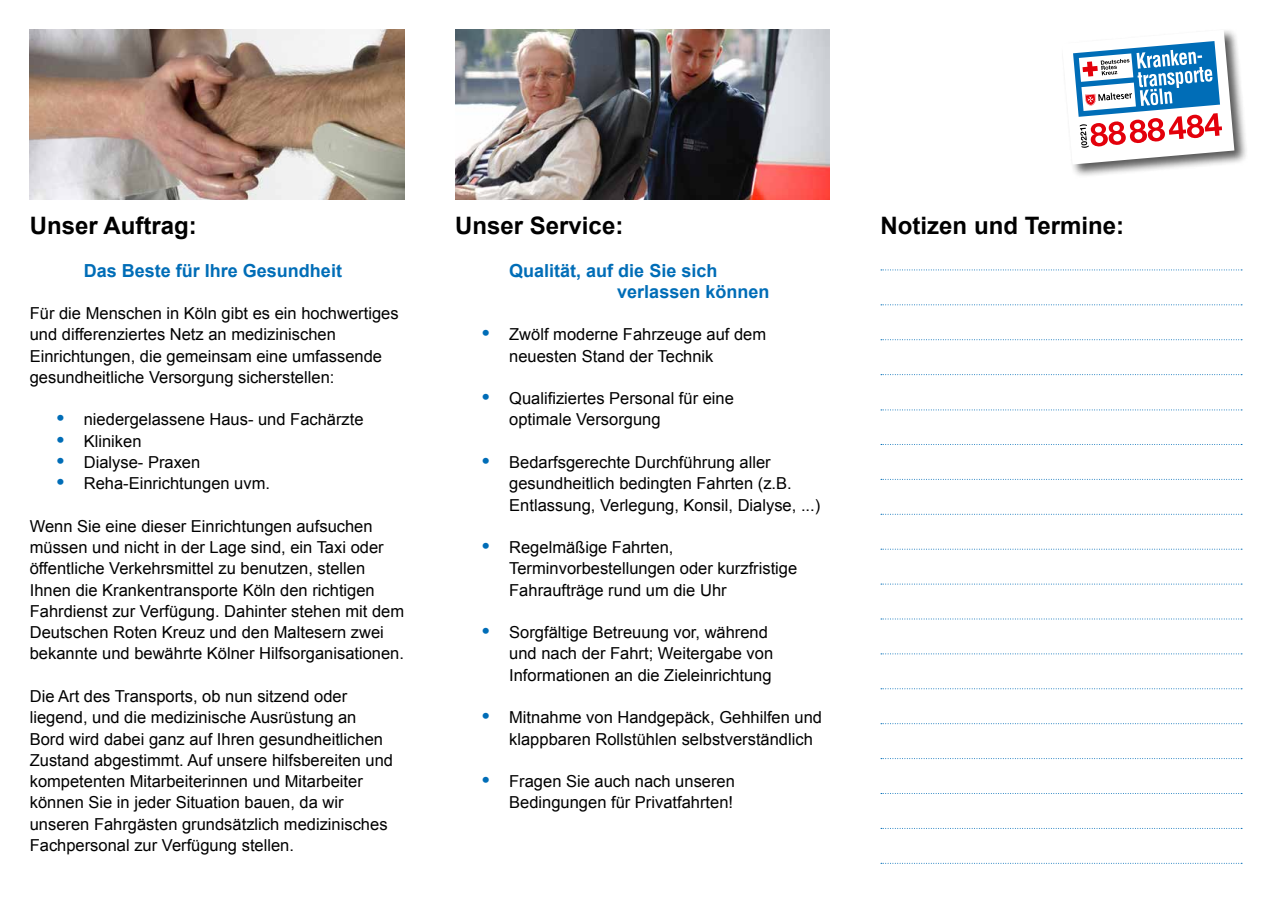
<style>
.page{position:relative;width:1272px;height:902px;background:#fff}
.page>*{position:absolute;margin:0;border:0;box-sizing:border-box;transform-origin:0 0}
.t1{font:700 24px "Arial";color:#000}
.t2{font:700 18px/21.3px "Arial";color:#006db7}
.t3{font:16.5px/21.3px "Arial";color:#000}
.s1{font-weight:700;font-size:21px;color:#006db7}
</style>
<div class="page">
<svg style="left:881px;top:862px;width:358px;height:1px"></svg>
<div style="left:1060px;top:28px;width:188px;height:150px;background:#000;opacity:.65"></div>
<svg style="left:1061px;top:30px;width:173px;height:134px"></svg>
<svg style="left:881px;top:269px;width:360px;height:1px"></svg>
<svg style="left:881px;top:339px;width:360px;height:1px"></svg>
<svg style="left:881px;top:409px;width:360px;height:1px"></svg>
<svg style="left:881px;top:479px;width:360px;height:1px"></svg>
<svg style="left:881px;top:548px;width:358px;height:1px"></svg>
<svg style="left:881px;top:618px;width:360px;height:1px"></svg>
<svg style="left:881px;top:653px;width:360px;height:1px"></svg>
<svg style="left:881px;top:688px;width:360px;height:1px"></svg>
<svg style="left:881px;top:723px;width:360px;height:1px"></svg>
<svg style="left:881px;top:758px;width:360px;height:1px"></svg>
<svg style="left:881px;top:793px;width:360px;height:1px"></svg>
<svg style="left:881px;top:828px;width:360px;height:1px"></svg>
<svg style="left:881px;top:304px;width:360px;height:1px"></svg>
<svg style="left:881px;top:374px;width:360px;height:1px"></svg>
<svg style="left:881px;top:444px;width:360px;height:1px"></svg>
<svg style="left:881px;top:514px;width:360px;height:1px"></svg>
<svg style="left:881px;top:583px;width:360px;height:1px"></svg>
<img style="left:30px;top:30px;width:374px;height:170px">
<img style="left:455px;top:30px;width:374px;height:170px">
<h1 class="t1" style="left:30px;top:209px;width:169px">Unser Auftrag:</h1>
<p class="t2" style="left:84px;top:260px;width:260px">Das Beste für Ihre Gesundheit</p>
<p class="t3" style="left:30px;top:303px;width:370px">Für die Menschen in Köln gibt es ein hochwertiges und differenziertes Netz an medizinischen Einrichtungen, die gemeinsam eine umfassende gesundheitliche Versorgung sicherstellen:</p>
<p class="t3" style="left:57px;top:409px;width:308px"><span class="s1">•</span> niedergelassene Haus- und Fachärzte</p>
<p class="t3" style="left:57px;top:430px;width:86px"><span class="s1">•</span> Kliniken</p>
<p class="t3" style="left:57px;top:451px;width:145px"><span class="s1">•</span> Dialyse- Praxen</p>
<p class="t3" style="left:57px;top:473px;width:215px"><span class="s1">•</span> Reha-Einrichtungen uvm.</p>
<p class="t3" style="left:30px;top:515px;width:376px">Wenn Sie eine dieser Einrichtungen aufsuchen müssen und nicht in der Lage sind, ein Taxi oder öffentliche Verkehrsmittel zu benutzen, stellen Ihnen die Krankentransporte Köln den richtigen Fahrdienst zur Verfügung. Dahinter stehen mit dem Deutschen Roten Kreuz und den Maltesern zwei bekannte und bewährte Kölner Hilfsorganisationen.</p>
<p class="t3" style="left:30px;top:685px;width:365px">Die Art des Transports, ob nun sitzend oder liegend, und die medizinische Ausrüstung an Bord wird dabei ganz auf Ihren gesundheitlichen Zustand abgestimmt. Auf unsere hilfsbereiten und kompetenten Mitarbeiterinnen und Mitarbeiter können Sie in jeder Situation bauen, da wir unseren Fahrgästen grundsätzlich medizinisches Fachpersonal zur Verfügung stellen.</p>
<h1 class="t1" style="left:455px;top:209px;width:170px">Unser Service:</h1>
<p class="t2" style="left:617px;top:260px;width:154px;text-indent:-108px">Qualität, auf die Sie sich verlassen können</p>
<p class="t3" style="left:509px;top:324px;width:258px;text-indent:-27px"><span class="s1">•</span> Zwölf moderne Fahrzeuge auf dem neuesten Stand der Technik</p>
<p class="t3" style="left:509px;top:388px;width:226px;text-indent:-27px"><span class="s1">•</span> Qualifiziertes Personal für eine optimale Versorgung</p>
<p class="t3" style="left:509px;top:451px;width:312px;text-indent:-27px"><span class="s1">•</span> Bedarfsgerechte Durchführung aller gesundheitlich bedingten Fahrten (z.B.<br>Entlassung, Verlegung, Konsil, Dialyse, ...)</p>
<p class="t3" style="left:509px;top:536px;width:289px;text-indent:-27px"><span class="s1">•</span> Regelmäßige Fahrten,<br>Terminvorbestellungen oder kurzfristige<br>Fahraufträge rund um die Uhr</p>
<p class="t3" style="left:509px;top:622px;width:265px;text-indent:-27px"><span class="s1">•</span> Sorgfältige Betreuung vor, während und nach der Fahrt; Weitergabe von<br>Informationen an die Zieleinrichtung</p>
<p class="t3" style="left:509px;top:707px;width:314px;text-indent:-27px"><span class="s1">•</span> Mitnahme von Handgepäck, Gehhilfen und klappbaren Rollstühlen selbstverständlich</p>
<p class="t3" style="left:482px;top:770px;width:254px;text-align:right"><span class="s1">•</span> Fragen Sie auch nach unseren<br>Bedingungen für Privatfahrten!</p>
<h1 class="t1" style="left:880px;top:209px;width:245px">Notizen und Termine:</h1>
</div>
